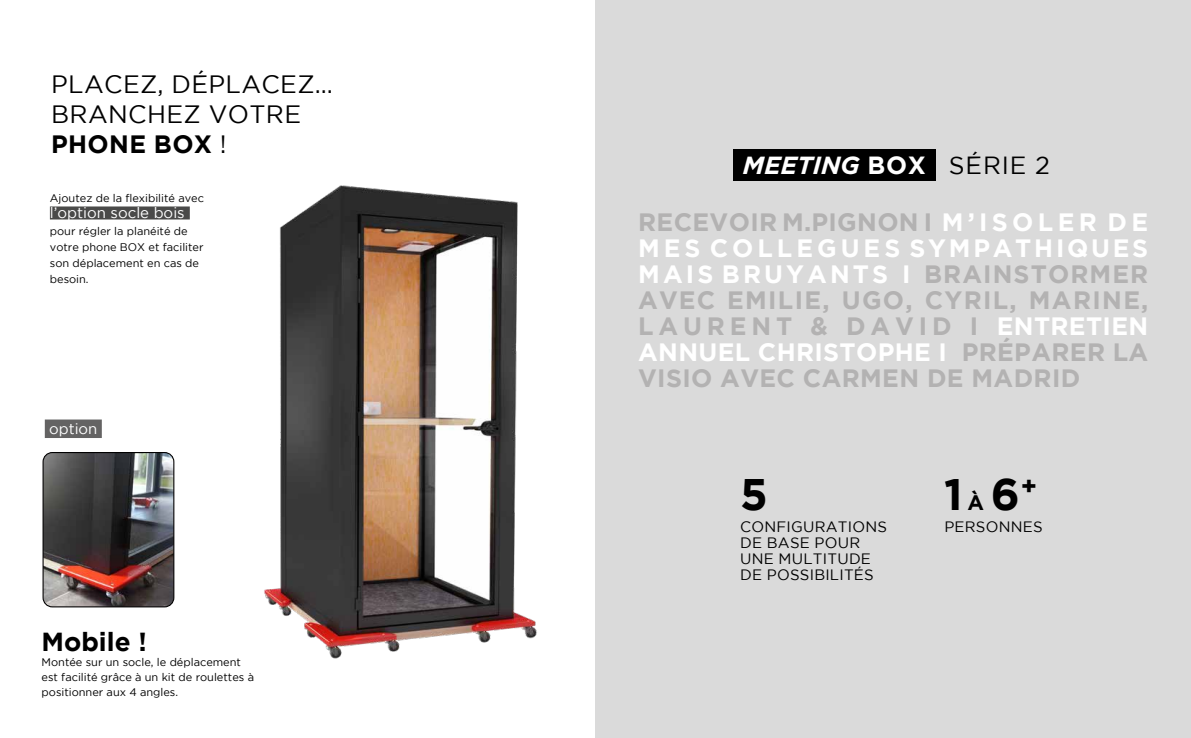
<style>
.page{position:relative;width:1191px;height:738px;background:#fff}
.page>*{position:absolute;margin:0;border:0;box-sizing:border-box;transform-origin:0 0}
.t1{font:700 44px "Gotham";color:#000}
.t2{font:700 26px "Gotham";color:#000}
.t3{font:700 25px/26px "Gotham";letter-spacing:.015em;color:#b3b2b2;text-align:justify}
.t4{font:25px/30px "Gotham";letter-spacing:.015em;color:#000}
.t5{font:italic 700 24.8px "Gotham";color:#fff}
.t6{font:15px/16px "Gotham";letter-spacing:.015em;color:#000}
.t7{font:15px "Gotham";color:#fff}
.t8{font:14.9px "Gotham";color:#fff}
.t9{font:11px/16px "Gotham";color:#000}
.s1{font-weight:700}
.s2{font-style:normal}
.s3{font-weight:400;font-style:normal;color:#000}
.s4{color:#fff}
.s5{font-size:21px}
</style>
<div class="page">
<img style="left:43px;top:453px;width:131px;height:153px">
<div style="left:43px;top:451px;width:131px;height:156px;border:1px solid #000;border-radius:9px"></div>
<img style="left:264px;top:185px;width:273px;height:474px">
<div style="left:45px;top:419px;width:57px;height:18px;background:#646363"></div>
<div style="left:595px;top:0;width:596px;height:737px;background:#dadada"></div>
<div style="left:50px;top:206px;width:140px;height:13px;background:#4a4a49"></div>
<div style="left:734px;top:149px;width:202px;height:31px;background:#000"></div>
<h3 class="t4" style="left:51px;top:68px;width:283px">PLACEZ, DÉPLACEZ…<br>BRANCHEZ VOTRE<br><span class="s1">PHONE BOX</span> !</h3>
<p class="t9" style="left:50px;top:190px;width:156px">Ajoutez de la flexibilité avec</p>
<h3 class="t7" style="left:50px;top:205px;width:136px">l’option socle bois</h3>
<p class="t9" style="left:50px;top:222px;width:155px">pour régler la planéité de votre phone BOX et faciliter son déplacement en cas de besoin.</p>
<h3 class="t8" style="left:49px;top:420px;width:50px">option</h3>
<h2 class="t2" style="left:42px;top:626px;width:107px">Mobile !</h2>
<p class="t9" style="left:42px;top:653px;width:214px;line-height:15px">Montée sur un socle, le déplacement est facilité grâce à un kit de roulettes à positionner aux 4 angles.</p>
<h3 class="t5" style="left:743px;top:151px;width:308px">MEETING <span class="s2">BOX</span> <span class="s3">SÉRIE 2</span></h3>
<h3 class="t3" style="left:638px;top:208px;width:512px">RECEVOIR M.PIGNON I <span class="s4">M ’ I S O L E R D E MES COLLEGUES SYMPATHIQUES MAIS BRUYANTS I</span> BRAINSTORMER AVEC EMILIE, UGO, CYRIL, MARINE, LAURENT &amp; DAVID I <span class="s4">ENTRETIEN ANNUEL CHRISTOPHE I</span> PRÉPARER LA VISIO AVEC CARMEN DE MADRID</h3>
<h1 class="t1" style="left:740px;top:468px;width:29px">5</h1>
<h3 class="t6" style="left:740px;top:517px;width:148px">CONFIGURATIONS<br>DE BASE POUR<br>UNE MULTITUDE<br>DE POSSIBILITÉS</h3>
<h1 class="t1" style="left:944px;top:468px;width:95px">1 <span class="s5">À</span> 6<sup>+</sup></h1>
<h3 class="t6" style="left:944px;top:517px;width:100px">PERSONNES</h3>
</div>
